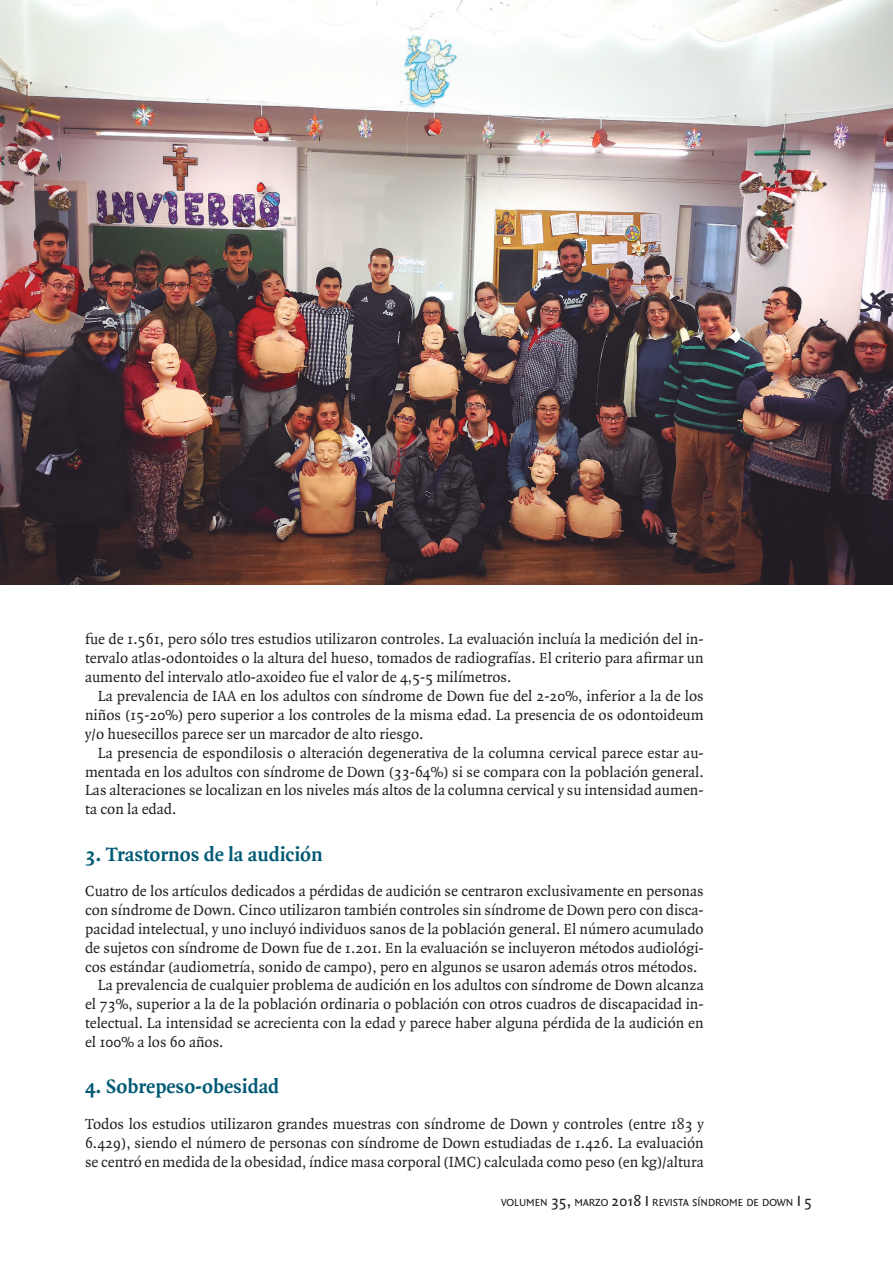
<style>
.page{position:relative;width:893px;height:1263px;background:#fff}
.page>*{position:absolute;margin:0;border:0;box-sizing:border-box;transform-origin:0 0}
.Ttulo_2{font:700 21px "Quadraat";color:#005a74}
.Normal_sin_meter{font:15.75px/18.9px "Quadraat";color:#231f20;text-align:justify}
.t1{font:10.95px "Quadraat Sans";color:#231f20}
.s1{font-size:15.75px}
</style>
<div class="page">
<img style="left:0;top:0;width:893px;height:585px">
<p class="Normal_sin_meter" style="left:85px;top:630px;width:620px">fue de 1.561, pero sólo tres estudios utilizaron controles. La evaluación incluía la medición del in&shy;tervalo atlas-odontoides o la altura del hueso, tomados de radiografías. El criterio para afirmar un aumento del intervalo atlo-axoideo fue el valor de 4,5-5 milímetros.</p>
<p class="Normal_sin_meter" style="left:85px;top:687px;width:620px;text-indent:13px">La prevalencia de IAA en los adultos con síndrome de Down fue del 2-20%, inferior a la de los niños (15-20%) pero superior a los controles de la misma edad. La presencia de os odontoideum y/o huesecillos parece ser un marcador de alto riesgo.</p>
<p class="Normal_sin_meter" style="left:85px;top:744px;width:620px;text-indent:13px">La presencia de espondilosis o alteración degenerativa de la columna cervical parece estar au&shy;mentada en los adultos con síndrome de Down (33-64%) si se compara con la población general.<br>Las alteraciones se localizan en los niveles más altos de la columna cervical y su intensidad aumen&shy;ta con la edad.</p>
<p class="Ttulo_2" style="left:85px;top:843px;width:239px">3. Trastornos de la audición</p>
<p class="Normal_sin_meter" style="left:85px;top:882px;width:620px">Cuatro de los artículos dedicados a pérdidas de audición se centraron exclusivamente en personas con síndrome de Down. Cinco utilizaron también controles sin síndrome de Down pero con disca&shy;pacidad intelectual, y uno incluyó individuos sanos de la población general. El número acumulado de sujetos con síndrome de Down fue de 1.201. En la evaluación se incluyeron métodos audiológi&shy;cos estándar (audiometría, sonido de campo), pero en algunos se usaron además otros métodos.</p>
<p class="Normal_sin_meter" style="left:85px;top:976px;width:620px;text-indent:13px">La prevalencia de cualquier problema de audición en los adultos con síndrome de Down alcanza el 73%, superior a la de la población ordinaria o población con otros cuadros de discapacidad in&shy;telectual. La intensidad se acrecienta con la edad y parece haber alguna pérdida de la audición en el 100% a los 60 años.</p>
<p class="Ttulo_2" style="left:85px;top:1076px;width:196px">4. Sobrepeso-obesidad</p>
<p class="Normal_sin_meter" style="left:85px;top:1115px;width:620px">Todos los estudios utilizaron grandes muestras con síndrome de Down y controles (entre 183 y 6.429), siendo el número de personas con síndrome de Down estudiadas de 1.426. La evaluación se centró en medida de la obesidad, índice masa corporal (IMC) calculada como peso (en kg)/altura</p>
<p class="t1" style="left:501px;top:1196px;width:313px">VOLUMEN <span class="s1">35,</span> MARZO <span class="s1">2018 I</span> REVISTA SÍNDROME DE DOWN <span class="s1">I</span> <span class="s1">5</span></p>
</div>
